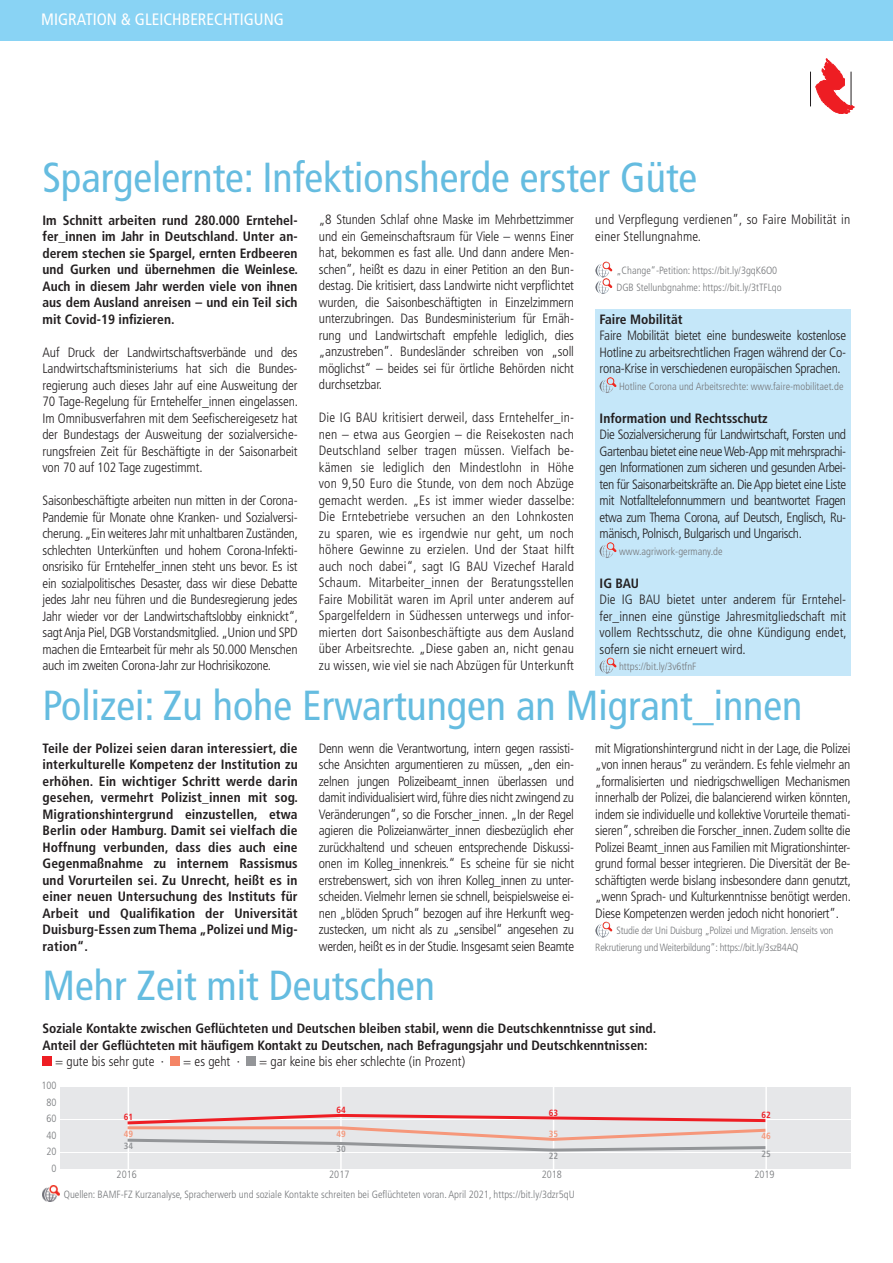
<style>
.page{position:relative;width:893px;height:1263px;background:#fff}
.page>*{position:absolute;margin:0;border:0;box-sizing:border-box;transform-origin:0 0}
.t1{font:condensed 42px "Frutiger";color:#65bce0}
.t2{font:condensed 16.5px "Frutiger";color:#fff}
.t3{font:300 condensed 13.5px/16.5px "Frutiger";letter-spacing:-.01em;color:#231f20;text-align:justify}
.t4{font:700 condensed 13.5px/16.5px "Frutiger";color:#231f20;text-align:justify}
.t5{font:300 condensed 13.5px/16.5px "Frutiger";letter-spacing:.01em;color:#231f20}
.t6{font:300 condensed 10.5px/16.5px "Frutiger";color:#76787b}
.t7{font:300 condensed 10.5px/16.5px "Frutiger";letter-spacing:-.02em;color:#76787b}
.t8{font:700 condensed 9px "Frutiger";color:#ee1d23}
.t9{font:700 condensed 9px "Frutiger";color:#f6977a}
.t10{font:700 condensed 9px "Frutiger";color:#939598}
</style>
<div class="page">
<div style="left:60px;top:1087px;width:790px;height:15px;background:#e6e7e9"></div>
<div style="left:60px;top:1104px;width:790px;height:15px;background:#e6e7e9"></div>
<div style="left:60px;top:1120px;width:790px;height:15px;background:#e6e7e9"></div>
<div style="left:60px;top:1137px;width:790px;height:15px;background:#e6e7e9"></div>
<div style="left:60px;top:1153px;width:790px;height:15px;background:#e6e7e9"></div>
<hr style="left:128px;top:1083px;width:1px;height:88px;background:#fff">
<hr style="left:340px;top:1083px;width:2px;height:88px;background:#fff">
<hr style="left:553px;top:1083px;width:1px;height:88px;background:#fff">
<hr style="left:765px;top:1083px;width:2px;height:88px;background:#fff">
<div style="left:43px;top:1057px;width:9px;height:9px;background:#ee1d23"></div>
<div style="left:171px;top:1057px;width:9px;height:9px;background:#f48465"></div>
<div style="left:247px;top:1057px;width:9px;height:9px;background:#939598"></div>
<img style="left:43px;top:1186px;width:17px;height:16px">
<div style="left:595px;top:309px;width:255px;height:366px;background:#c5e7f9"></div>
<div style="left:0;top:0;width:893px;height:28px;background:#89d3f4"></div>
<div style="left:0;top:13px;width:893px;height:28px;background:#89d3f4"></div>
<hr style="left:810px;top:72px;width:1px;height:34px;background:#231f20">
<svg style="left:816px;top:59px;width:38px;height:55px"></svg>
<img style="left:595px;top:262px;width:17px;height:32px">
<img style="left:600px;top:377px;width:16px;height:16px">
<img style="left:600px;top:542px;width:16px;height:16px">
<img style="left:600px;top:658px;width:16px;height:16px">
<img style="left:595px;top:922px;width:17px;height:16px">
<svg style="left:124px;top:1115px;width:644px;height:37px"></svg>
<p class="t2" style="left:41px;top:10px;width:244px">MIGRATION &amp; GLEICHBERECHTIGUNG</p>
<h1 class="t1" style="left:43px;top:153px;width:656px">Spargelernte: Infektionsherde erster Güte</h1>
<p class="t4" style="left:43px;top:212px;width:257px">Im Schnitt arbeiten rund 280.000 Erntehel&shy;fer_innen im Jahr in Deutschland. Unter an&shy;derem stechen sie Spargel, ernten Erdbeeren und Gurken und übernehmen die Weinlese.<br>Auch in diesem Jahr werden viele von ihnen aus dem Ausland anreisen – und ein Teil sich mit Covid-19 infizieren.</p>
<p class="t3" style="left:43px;top:344px;width:257px">Auf Druck der Landwirtschaftsverbände und des Landwirtschaftsministeriums hat sich die Bundes&shy;regierung auch dieses Jahr auf eine Ausweitung der 70 Tage-Regelung für Erntehelfer_innen eingelassen.<br>Im Omnibusverfahren mit dem Seefischereigesetz hat der Bundestags der Ausweitung der sozialversiche&shy;rungsfreien Zeit für Beschäftigte in der Saisonarbeit von 70 auf 102 Tage zugestimmt.</p>
<p class="t3" style="left:43px;top:492px;width:257px">Saisonbeschäftigte arbeiten nun mitten in der Corona-Pandemie für Monate ohne Kranken- und Sozialversi&shy;cherung. „Ein weiteres Jahr mit unhaltbaren Zuständen, schlechten Unterkünften und hohem Corona-Infekti&shy;onsrisiko für Erntehelfer_innen steht uns bevor. Es ist ein sozialpolitisches Desaster, dass wir diese Debatte jedes Jahr neu führen und die Bundesregierung jedes Jahr wieder vor der Landwirtschaftslobby einknickt“, sagt Anja Piel, DGB Vorstandsmitglied. „Union und SPD machen die Erntearbeit für mehr als 50.000 Menschen auch im zweiten Corona-Jahr zur Hochrisikozone.</p>
<p class="t3" style="left:319px;top:212px;width:257px">„8 Stunden Schlaf ohne Maske im Mehrbettzimmer und ein Gemeinschaftsraum für Viele – wenns Einer hat, bekommen es fast alle. Und dann andere Men&shy;schen”, heißt es dazu in einer Petition an den Bun&shy;destag. Die kritisiert, dass Landwirte nicht verpflichtet wurden, die Saisonbeschäftigten in Einzelzimmern unterzubringen. Das Bundesministerium für Ernäh&shy;rung und Landwirtschaft empfehle lediglich, dies „anzustreben”. Bundesländer schreiben von „soll möglichst“ – beides sei für örtliche Behörden nicht durchsetzbar.</p>
<p class="t3" style="left:319px;top:410px;width:257px">Die IG BAU kritisiert derweil, dass Erntehelfer_in&shy;nen – etwa aus Georgien – die Reisekosten nach Deutschland selber tragen müssen. Vielfach be&shy;kämen sie lediglich den Mindestlohn in Höhe von 9,50 Euro die Stunde, von dem noch Abzüge gemacht werden. „Es ist immer wieder dasselbe:<br>Die Erntebetriebe versuchen an den Lohnkosten zu sparen, wie es irgendwie nur geht, um noch höhere Gewinne zu erzielen. Und der Staat hilft auch noch dabei“, sagt IG BAU Vizechef Harald Schaum. Mitarbeiter_innen der Beratungsstellen Faire Mobilität waren im April unter anderem auf Spargelfeldern in Südhessen unterwegs und infor&shy;mierten dort Saisonbeschäftigte aus dem Ausland über Arbeitsrechte. „Diese gaben an, nicht genau zu wissen, wie viel sie nach Abzügen für Unterkunft</p>
<p class="t5" style="left:595px;top:212px;width:257px">und Verpflegung verdienen”, so Faire Mobilität in einer Stellungnahme.</p>
<p class="t6" style="left:617px;top:262px;width:167px">„Change“-Petition: https://bit.ly/3gqK6O0<br>DGB Stellunbgnahme: https://bit.ly/3tTFLqo</p>
<p class="t4" style="left:600px;top:311px;width:84px">Faire Mobilität</p>
<p class="t3" style="left:600px;top:327px;width:248px">Faire Mobilität bietet eine bundesweite kostenlose Hotline zu arbeitsrechtlichen Fragen während der Co&shy;rona-Krise in verschiedenen europäischen Sprachen.</p>
<p class="t6" style="left:619px;top:378px;width:226px">Hotline Corona und Arbeitsrechte: www.faire-mobilitaet.de</p>
<p class="t4" style="left:600px;top:410px;width:170px">Information und Rechtsschutz</p>
<p class="t3" style="left:600px;top:426px;width:248px">Die Sozialversicherung für Landwirtschaft, Forsten und Gartenbau bietet eine neue Web-App mit mehrsprachi&shy;gen Informationen zum sicheren und gesunden Arbei&shy;ten für Saisonarbeitskräfte an. Die App bietet eine Liste mit Notfalltelefonnummern und beantwortet Fragen etwa zum Thema Corona, auf Deutsch, Englisch, Ru&shy;mänisch, Polnisch, Bulgarisch und Ungarisch.</p>
<p class="t6" style="left:619px;top:543px;width:105px">www.agriwork-germany.de</p>
<p class="t4" style="left:600px;top:575px;width:41px">IG BAU</p>
<p class="t3" style="left:600px;top:591px;width:249px">Die IG BAU bietet unter anderem für Erntehel&shy;fer_innen eine günstige Jahresmitgliedschaft mit vollem Rechtsschutz, die ohne Kündigung endet, sofern sie nicht erneuert wird.</p>
<p class="t6" style="left:619px;top:658px;width:79px">https://bit.ly/3v6tfnF</p>
<h1 class="t1" style="left:43px;top:680px;width:761px">Polizei: Zu hohe Erwartungen an Migrant_innen</h1>
<p class="t4" style="left:43px;top:740px;width:257px">Teile der Polizei seien daran interessiert, die interkulturelle Kompetenz der Institution zu erhöhen. Ein wichtiger Schritt werde darin gesehen, vermehrt Polizist_innen mit sog.<br>Migrationshintergrund einzustellen, etwa Berlin oder Hamburg. Damit sei vielfach die Hoffnung verbunden, dass dies auch eine Gegenmaßnahme zu internem Rassismus und Vorurteilen sei. Zu Unrecht, heißt es in einer neuen Untersuchung des Instituts für Arbeit und Qualifikation der Universität Duisburg-Essen zum Thema „Polizei und Mig&shy;ration“.</p>
<p class="t3" style="left:319px;top:740px;width:257px">Denn wenn die Verantwortung, intern gegen rassisti&shy;sche Ansichten argumentieren zu müssen, „den ein&shy;zelnen jungen Polizeibeamt_innen überlassen und damit individualisiert wird, führe dies nicht zwingend zu Veränderungen“, so die Forscher_innen. „In der Regel agieren die Polizeianwärter_innen diesbezüglich eher zurückhaltend und scheuen entsprechende Diskussi&shy;onen im Kolleg_innenkreis.“ Es scheine für sie nicht erstrebenswert, sich von ihren Kolleg_innen zu unter&shy;scheiden. Vielmehr lernen sie schnell, beispielsweise ei&shy;nen „blöden Spruch“ bezogen auf ihre Herkunft weg&shy;zustecken, um nicht als zu „sensibel“ angesehen zu werden, heißt es in der Studie. Insgesamt seien Beamte</p>
<p class="t3" style="left:595px;top:740px;width:257px">mit Migrationshintergrund nicht in der Lage, die Polizei „von innen heraus“ zu verändern. Es fehle vielmehr an „formalisierten und niedrigschwelligen Mechanismen innerhalb der Polizei, die balancierend wirken könnten, indem sie individuelle und kollektive Vorurteile themati&shy;sieren”, schreiben die Forscher_innen. Zudem sollte die Polizei Beamt_innen aus Familien mit Migrationshinter&shy;grund formal besser integrieren. Die Diversität der Be&shy;schäftigten werde bislang insbesondere dann genutzt, „wenn Sprach- und Kulturkenntnisse benötigt werden.<br>Diese Kompetenzen werden jedoch nicht honoriert”.</p>
<p class="t7" style="left:595px;top:922px;width:240px;text-indent:21px">Studie der Uni Duisburg „Polizei und Migration. Jenseits von<br>Rekrutierung und Weiterbildung”: https://bit.ly/3szB4AQ</p>
<h1 class="t1" style="left:43px;top:961px;width:394px">Mehr Zeit mit Deutschen</h1>
<p class="t4" style="left:43px;top:1020px;width:613px">Soziale Kontakte zwischen Geflüchteten und Deutschen bleiben stabil, wenn die Deutschkenntnisse gut sind.<br>Anteil der Geflüchteten mit häufigem Kontakt zu Deutschen, nach Befragungsjahr und Deutschkenntnissen:</p>
<p class="t3" style="left:55px;top:1053px;width:111px">= gute bis sehr gute ·</p>
<p class="t3" style="left:183px;top:1053px;width:58px">= es geht ·</p>
<p class="t3" style="left:259px;top:1053px;width:208px">= gar keine bis eher schlechte (in Prozent)</p>
<p class="t6" style="left:41px;top:1077px;width:17px;text-align:right">100<br>80<br>60<br>40<br>20<br>0</p>
<p class="t8" style="left:124px;top:1112px;width:11px">61</p>
<p class="t8" style="left:336px;top:1104px;width:11px">64</p>
<p class="t8" style="left:549px;top:1107px;width:11px">63</p>
<p class="t8" style="left:762px;top:1110px;width:11px">62</p>
<p class="t9" style="left:124px;top:1128px;width:11px">49</p>
<p class="t9" style="left:336px;top:1128px;width:11px">49</p>
<p class="t9" style="left:549px;top:1128px;width:11px">35</p>
<p class="t9" style="left:762px;top:1131px;width:11px">46</p>
<p class="t10" style="left:124px;top:1141px;width:11px">34</p>
<p class="t10" style="left:336px;top:1143px;width:11px">30</p>
<p class="t10" style="left:549px;top:1150px;width:11px">22</p>
<p class="t10" style="left:762px;top:1148px;width:11px">25</p>
<p class="t6" style="left:117px;top:1166px;width:22px">2016</p>
<p class="t6" style="left:329px;top:1166px;width:22px">2017</p>
<p class="t6" style="left:542px;top:1166px;width:22px">2018</p>
<p class="t6" style="left:754px;top:1166px;width:22px">2019</p>
<p class="t6" style="left:64px;top:1186px;width:512px">Quellen: BAMF-FZ Kurzanalyse, Spracherwerb und soziale Kontakte schreiten bei Geflüchteten voran. April 2021, https://bit.ly/3dzr5qU</p>
</div>
